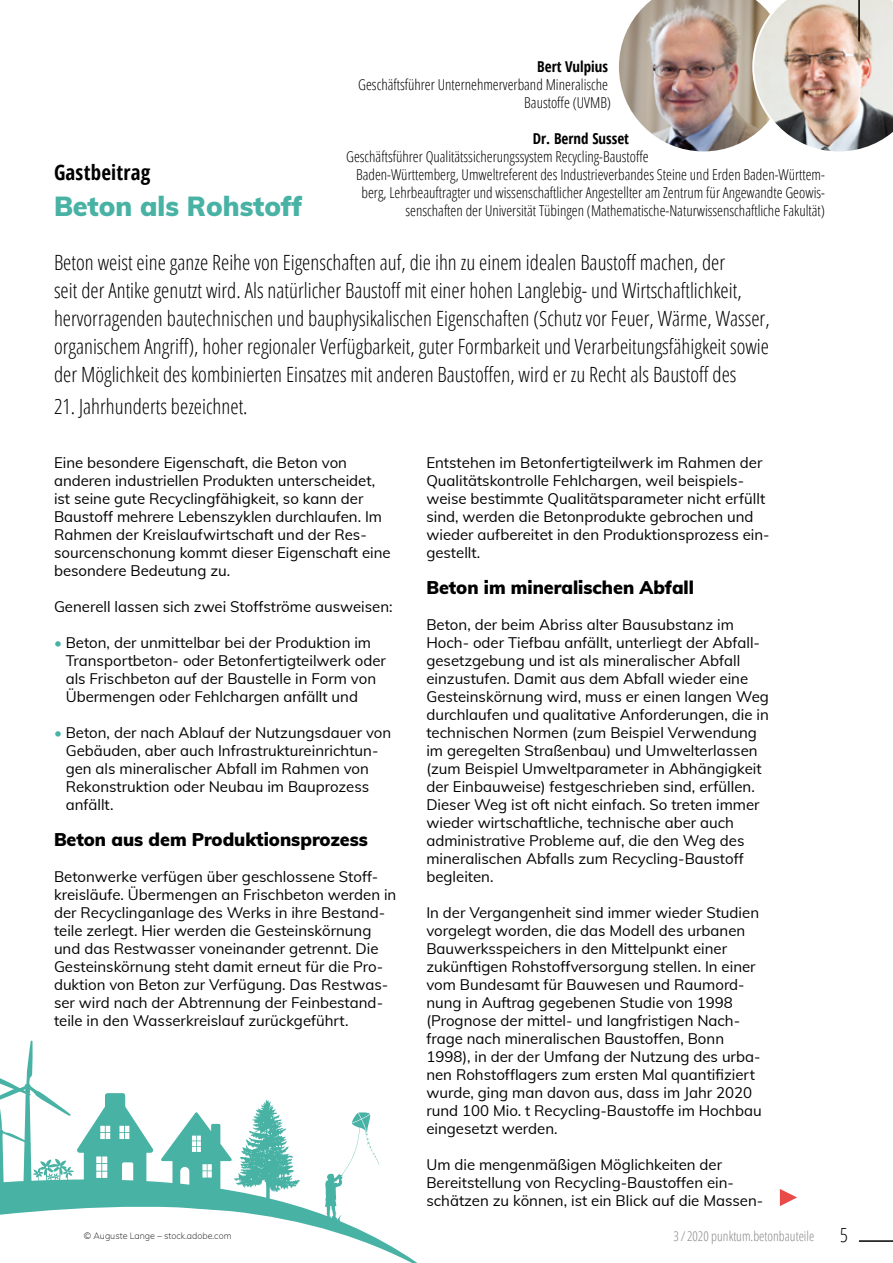
<style>
.page{position:relative;width:893px;height:1263px;background:#fff}
.page>*{position:absolute;margin:0;border:0;box-sizing:border-box;transform-origin:0 0}
.t1{font:900 27px "Muli";color:#48b2a5}
.t2{font:300 condensed 21px/27.9px "Open Sans";color:#000}
.t3{font:700 condensed 21px "Open Sans";letter-spacing:.01em;color:#000}
.t4{font:300 condensed 19.5px "Open Sans";color:#000}
.t5{font:900 18px "Muli";color:#000}
.t6{font:15px/18px "Muli";color:#000}
.t7{font:300 condensed 15px/18px "Open Sans";color:#000;text-align:right}
.t8{font:700 condensed 15px "Open Sans";color:#000}
.t9{font:300 condensed 13.5px "Open Sans";color:#878787}
.t10{font:200 9px "Muli";color:#000}
.s1{color:#48b2a5}
</style>
<div class="page">
<svg style="left:0;top:1150px;width:417px;height:113px"></svg>
<svg style="left:323px;top:1112px;width:56px;height:109px"></svg>
<svg style="left:161px;top:1099px;width:139px;height:100px"></svg>
<svg style="left:0;top:1040px;width:153px;height:153px"></svg>
<img style="left:619px;top:0;width:274px;height:152px">
<svg style="left:780px;top:1189px;width:17px;height:17px"></svg>
<hr style="left:859px;top:1240px;width:34px;height:2px;background:#000">
<hr style="left:858px;top:0;width:2px;height:41px;background:#000">
<p class="t8" style="left:537px;top:56px;width:72px">Bert Vulpius</p>
<p class="t7" style="left:358px;top:75px;width:254px">Geschäftsführer Unternehmerverband Mineralische<br>Baustoffe (UVMB)</p>
<p class="t8" style="left:533px;top:128px;width:98px">Dr. Bernd Susset</p>
<p class="t7" style="left:346px;top:147px;width:304px">Geschäftsführer Qualitätssicherungssystem Recycling-Baustoffe</p>
<p class="t7" style="left:356px;top:165px;width:470px">Baden-Württemberg, Umweltreferent des Industrieverbandes Steine und Erden Baden-Württem-</p>
<p class="t7" style="left:361px;top:183px;width:465px">berg, Lehrbeauftragter und wissenschaftlicher Angestellter am Zentrum für Angewandte Geowis-</p>
<h2 class="t3" style="left:54px;top:158px;width:98px">Gastbeitrag</h2>
<h1 class="t1" style="left:54px;top:186px;width:250px">Beton als Rohstoff</h1>
<p class="t7" style="left:405px;top:201px;width:421px">senschaften der Universität Tübingen (Mathematische-Naturwissenschaftliche Fakultät)</p>
<p class="t2" style="left:54px;top:248px;width:717px">Beton weist eine ganze Reihe von Eigenschaften auf, die ihn zu einem idealen Baustoff machen, der<br>seit der Antike genutzt wird. Als natürlicher Baustoff mit einer hohen Langlebig- und Wirtschaftlichkeit, hervorragenden bautechnischen und bauphysikalischen Eigenschaften (Schutz vor Feuer, Wärme, Wasser, organischem Angriff), hoher regionaler Verfügbarkeit, guter Formbarkeit und Verarbeitungsfähigkeit sowie der Möglichkeit des kombinierten Einsatzes mit anderen Baustoffen, wird er zu Recht als Baustoff des</p>
<h2 class="t2" style="left:54px;top:392px;width:195px">21. Jahrhunderts bezeichnet.</h2>
<p class="t6" style="left:54px;top:453px;width:338px">Eine besondere Eigenschaft, die Beton von anderen industriellen Produkten unterscheidet, ist seine gute Recyclingfähigkeit, so kann der Baustoff mehrere Lebenszyklen durchlaufen. Im Rahmen der Kreislaufwirtschaft und der Res&shy;sourcenschonung kommt dieser Eigenschaft eine besondere Bedeutung zu.</p>
<p class="t6" style="left:54px;top:597px;width:340px">Generell lassen sich zwei Stoffströme ausweisen:</p>
<p class="t6" style="left:66px;top:633px;width:322px;text-indent:-12px"><span class="s1">•</span> Beton, der unmittelbar bei der Produktion im Transportbeton- oder Betonfertigteilwerk oder als Frischbeton auf der Baustelle in Form von Übermengen oder Fehlchargen anfällt und</p>
<p class="t6" style="left:66px;top:723px;width:327px;text-indent:-12px"><span class="s1">•</span> Beton, der nach Ablauf der Nutzungsdauer von Gebäuden, aber auch Infrastruktureinrichtun&shy;gen als mineralischer Abfall im Rahmen von Rekonstruktion oder Neubau im Bauprozess anfällt.</p>
<p class="t5" style="left:54px;top:826px;width:315px">Beton aus dem Produktionsprozess</p>
<p class="t6" style="left:54px;top:867px;width:344px">Betonwerke verfügen über geschlossene Stoff&shy;kreisläufe. Übermengen an Frischbeton werden in der Recyclinganlage des Werks in ihre Bestand&shy;teile zerlegt. Hier werden die Gesteinskörnung und das Restwasser voneinander getrennt. Die Gesteinskörnung steht damit erneut für die Pro&shy;duktion von Beton zur Verfügung. Das Restwas&shy;ser wird nach der Abtrennung der Feinbestand&shy;teile in den Wasserkreislauf zurückgeführt.</p>
<p class="t6" style="left:426px;top:453px;width:345px">Entstehen im Betonfertigteilwerk im Rahmen der Qualitätskontrolle Fehlchargen, weil beispiels&shy;weise bestimmte Qualitätsparameter nicht erfüllt sind, werden die Betonprodukte gebrochen und wieder aufbereitet in den Produktionsprozess ein&shy;gestellt.</p>
<p class="t5" style="left:426px;top:574px;width:269px">Beton im mineralischen Abfall</p>
<p class="t6" style="left:426px;top:615px;width:344px">Beton, der beim Abriss alter Bausubstanz im Hoch- oder Tiefbau anfällt, unterliegt der Abfall&shy;gesetzgebung und ist als mineralischer Abfall einzustufen. Damit aus dem Abfall wieder eine Gesteinskörnung wird, muss er einen langen Weg durchlaufen und qualitative Anforderungen, die in technischen Normen (zum Beispiel Verwendung im geregelten Straßenbau) und Umwelterlassen (zum Beispiel Umweltparameter in Abhängigkeit der Einbauweise) festgeschrieben sind, erfüllen.<br>Dieser Weg ist oft nicht einfach. So treten immer wieder wirtschaftliche, technische aber auch administrative Probleme auf, die den Weg des mineralischen Abfalls zum Recycling-Baustoff begleiten.</p>
<p class="t6" style="left:426px;top:903px;width:337px">In der Vergangenheit sind immer wieder Studien vorgelegt worden, die das Modell des urbanen Bauwerksspeichers in den Mittelpunkt einer zukünftigen Rohstoffversorgung stellen. In einer vom Bundesamt für Bauwesen und Raumord&shy;nung in Auftrag gegebenen Studie von 1998 (Prognose der mittel- und langfristigen Nach&shy;frage nach mineralischen Baustoffen, Bonn 1998), in der der Umfang der Nutzung des urba&shy;nen Rohstofflagers zum ersten Mal quantifiziert wurde, ging man davon aus, dass im Jahr 2020 rund 100 Mio. t Recycling-Baustoffe im Hochbau eingesetzt werden.</p>
<p class="t6" style="left:426px;top:1155px;width:338px">Um die mengenmäßigen Möglichkeiten der<br>Bereitstellung von Recycling-Baustoffen ein&shy;schätzen zu können, ist ein Blick auf die Massen-</p>
<p class="t10" style="left:84px;top:1229px;width:149px">© Auguste Lange – stock.adobe.com</p>
<p class="t9" style="left:673px;top:1227px;width:142px">3 / 2020 punktum.betonbauteile</p>
<h3 class="t4" style="left:840px;top:1221px;width:9px">5</h3>
</div>
